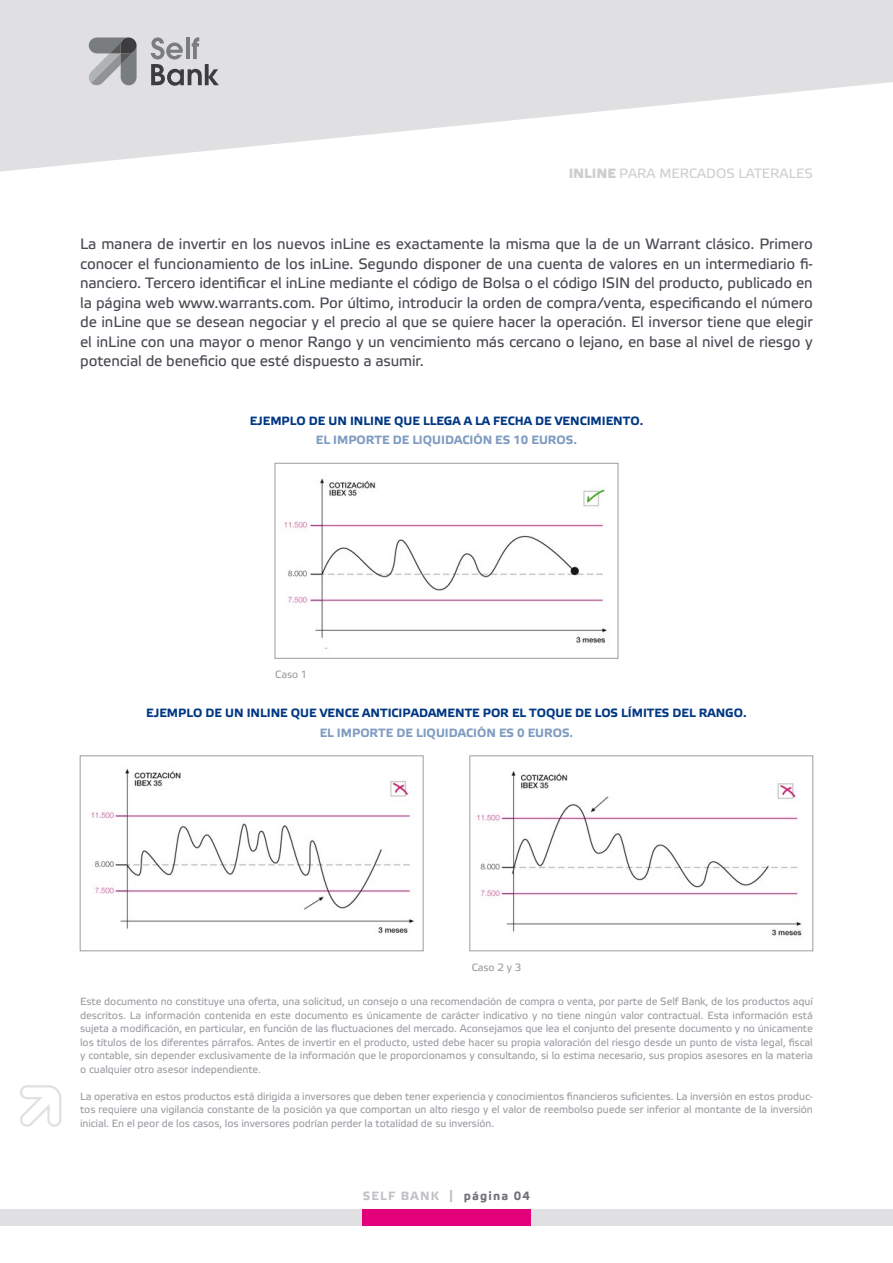
<style>
.page{position:relative;width:893px;height:1263px;background:#fff}
.page>*{position:absolute;margin:0;border:0;box-sizing:border-box;transform-origin:0 0}
.t1{font:15px/19.5px "Etelka Text";letter-spacing:-.01em;color:#494a52;text-align:justify}
.t2{font:13.5px "Etelka Text";color:#9c9da3}
.t3{font:700 12px "Etelka Text";color:#003883}
.t4{font:700 12px "Etelka Text";color:#809cc1}
.t5{font:700 12px "Etelka Text";letter-spacing:.1em;color:#c2c2c6}
.t6{font:10.5px/13.5px "Etelka Text";letter-spacing:-.01em;color:#9c9da3;text-align:justify}
.s1{font-family:"Etelka";font-weight:500}
.s2{color:#707179}
</style>
<div class="page">
<svg style="left:0;top:0;width:893px;height:172px;fill:#e0e0e2"></svg>
<div style="left:0;top:1209px;width:893px;height:16px;background:#e0e0e2"></div>
<div style="left:362px;top:1209px;width:169px;height:16px;background:#e2017b"></div>
<svg style="left:20px;top:1085px;width:42px;height:42px"></svg>
<svg style="left:151px;top:37px;width:68px;height:49px;background:#afafb1"></svg>
<svg style="left:88px;top:37px;width:49px;height:49px;background:#97999a"></svg>
<img style="left:284px;top:478px;width:323px;height:171px">
<div style="left:275px;top:463px;width:343px;height:196px;border:1px solid #9c9da3"></div>
<img style="left:91px;top:768px;width:323px;height:165px">
<div style="left:80px;top:755px;width:344px;height:196px;border:1px solid #9c9da3"></div>
<img style="left:477px;top:771px;width:325px;height:165px">
<div style="left:469px;top:755px;width:344px;height:196px;border:1px solid #9c9da3"></div>
<p class="t2" style="left:568px;top:165px;width:246px"><span class="s1">INLINE</span> para mercados laterales</p>
<p class="t1" style="left:80px;top:235px;width:734px">La manera de invertir en los nuevos inLine es exactamente la misma que la de un Warrant clásico. Primero conocer el funcionamiento de los inLine. Segundo disponer de una cuenta de valores en un intermediario fi&shy;nanciero. Tercero identificar el inLine mediante el código de Bolsa o el código ISIN del producto, publicado en la página web www.warrants.com. Por último, introducir la orden de compra/venta, especificando el número de inLine que se desean negociar y el precio al que se quiere hacer la operación. El inversor tiene que elegir el inLine con una mayor o menor Rango y un vencimiento más cercano o lejano, en base al nivel de riesgo y potencial de beneficio que esté dispuesto a asumir.</p>
<p class="t3" style="left:250px;top:414px;width:395px">EJEMPLO DE UN INLINE QUE LLEGA A LA FECHA DE VENCIMIENTO.</p>
<p class="t4" style="left:316px;top:433px;width:262px">EL IMPORTE DE LIQUIDACIÓN ES 10 EUROS.</p>
<p class="t6" style="left:275px;top:668px;width:34px">Caso 1</p>
<p class="t3" style="left:146px;top:706px;width:602px">EJEMPLO DE UN INLINE QUE VENCE ANTICIPADAMENTE POR EL TOQUE DE LOS LÍMITES DEL RANGO.</p>
<p class="t4" style="left:320px;top:726px;width:255px">EL IMPORTE DE LIQUIDACIÓN ES 0 EUROS.</p>
<p class="t6" style="left:472px;top:961px;width:51px">Caso 2 y 3</p>
<p class="t6" style="left:80px;top:995px;width:734px">Este documento no constituye una oferta, una solicitud, un consejo o una recomendación de compra o venta, por parte de Self Bank, de los productos aquí descritos. La información contenida en este documento es únicamente de carácter indicativo y no tiene ningún valor contractual. Esta información está sujeta a modificación, en particular, en función de las fluctuaciones del mercado. Aconsejamos que lea el conjunto del presente documento y no únicamente los títulos de los diferentes párrafos. Antes de invertir en el producto, usted debe hacer su propia valoración del riesgo desde un punto de vista legal, fiscal y contable, sin depender exclusivamente de la información que le proporcionamos y consultando, si lo estima necesario, sus propios asesores en la materia o cualquier otro asesor independiente.</p>
<p class="t6" style="left:80px;top:1090px;width:734px">La operativa en estos productos está dirigida a inversores que deben tener experiencia y conocimientos financieros suficientes. La inversión en estos produc&shy;tos requiere una vigilancia constante de la posición ya que comportan un alto riesgo y el valor de reembolso puede ser inferior al montante de la inversión inicial. En el peor de los casos, los inversores podrían perder la totalidad de su inversión.</p>
<p class="t5" style="left:363px;top:1189px;width:169px">SELF BANK | <span class="s2">PÁGINA 04</span></p>
</div>
